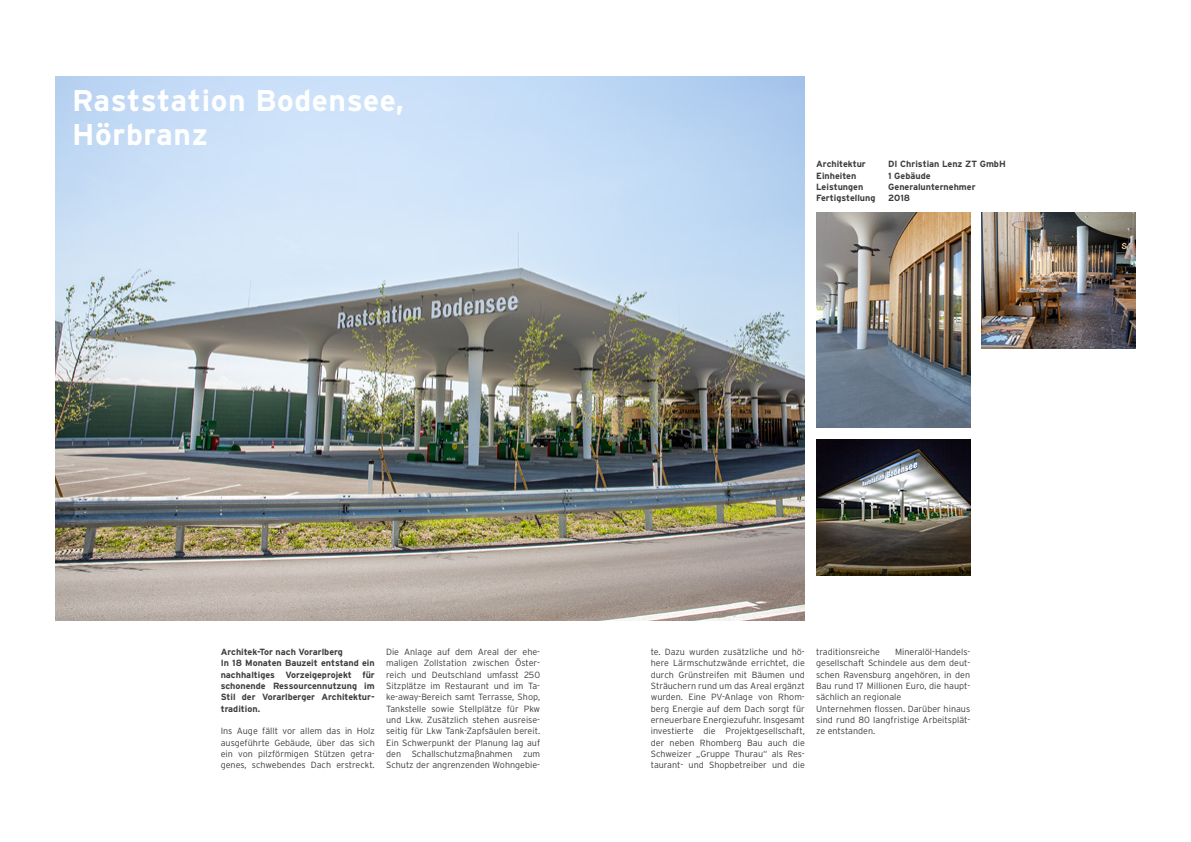
<style>
.page{position:relative;width:1191px;height:842px;background:#fff}
.page>*{position:absolute;margin:0;border:0;box-sizing:border-box;transform-origin:0 0}
.t1{font:700 30px/34px "Interstate";letter-spacing:.02em;color:#fff}
.t2{font:300 9px/11.3px "Interstate";color:#3c3c3b;text-align:justify}
.t3{font:700 9px/11.3px "Interstate";color:#3c3c3b}
</style>
<div class="page">
<img style="left:55px;top:77px;width:750px;height:544px">
<img style="left:816px;top:212px;width:154px;height:216px">
<img style="left:981px;top:212px;width:154px;height:136px">
<img style="left:816px;top:439px;width:154px;height:136px">
<h1 class="t1" style="left:72px;top:83px;width:333px">Raststation Bodensee,<br>Hörbranz</h1>
<p class="t3" style="left:816px;top:158px;width:51px">Architektur</p>
<p class="t3" style="left:888px;top:158px;width:119px">DI Christian Lenz ZT GmbH</p>
<p class="t3" style="left:816px;top:170px;width:42px">Einheiten</p>
<p class="t3" style="left:888px;top:170px;width:44px">1 Gebäude</p>
<p class="t3" style="left:816px;top:181px;width:49px">Leistungen</p>
<p class="t3" style="left:888px;top:181px;width:89px">Generalunternehmer</p>
<p class="t3" style="left:816px;top:192px;width:61px">Fertigstellung</p>
<p class="t3" style="left:888px;top:192px;width:23px">2018</p>
<p class="t3" style="left:221px;top:646px;width:156px">Architek-Tor nach Vorarlberg<br>In 18 Monaten Bauzeit entstand ein nachhaltiges Vorzeigeprojekt für schonende Ressourcennutzung im<br>Stil der Vorarlberger Architektur&shy;tradition.</p>
<p class="t2" style="left:221px;top:725px;width:156px">Ins Auge fällt vor allem das in Holz ausgeführte Gebäude, über das sich ein von pilzförmigen Stützen getra&shy;genes, schwebendes Dach erstreckt.</p>
<p class="t2" style="left:386px;top:646px;width:156px">Die Anlage auf dem Areal der ehe&shy;maligen Zollstation zwischen Öster&shy;reich und Deutschland umfasst 250<br>Sitzplätze im Restaurant und im Ta&shy;ke-away-Bereich samt Terrasse, Shop, Tankstelle sowie Stellplätze für Pkw und Lkw. Zusätzlich stehen ausreise&shy;seitig für Lkw Tank-Zapfsäulen bereit.<br>Ein Schwerpunkt der Planung lag auf den Schallschutzmaßnahmen zum Schutz der angrenzenden Wohngebie-</p>
<p class="t2" style="left:651px;top:646px;width:156px">te. Dazu wurden zusätzliche und hö&shy;here Lärmschutzwände errichtet, die durch Grünstreifen mit Bäumen und Sträuchern rund um das Areal ergänzt wurden. Eine PV-Anlage von Rhom&shy;berg Energie auf dem Dach sorgt für erneuerbare Energiezufuhr. Insgesamt investierte die Projektgesellschaft, der neben Rhomberg Bau auch die Schweizer „Gruppe Thurau“ als Res&shy;taurant- und Shopbetreiber und die</p>
<p class="t2" style="left:816px;top:646px;width:65px">traditionsreiche</p>
<p class="t2" style="left:816px;top:646px;width:156px;text-align:left;text-indent:79px">Mineralöl-Handels&shy;gesellschaft Schindele aus dem deut&shy;schen Ravensburg angehören, in den<br>Bau rund 17 Millionen Euro, die haupt&shy;sächlich an regionale<br>Unternehmen flossen. Darüber hinaus sind rund 80 langfristige Arbeitsplät&shy;ze entstanden.</p>
</div>
